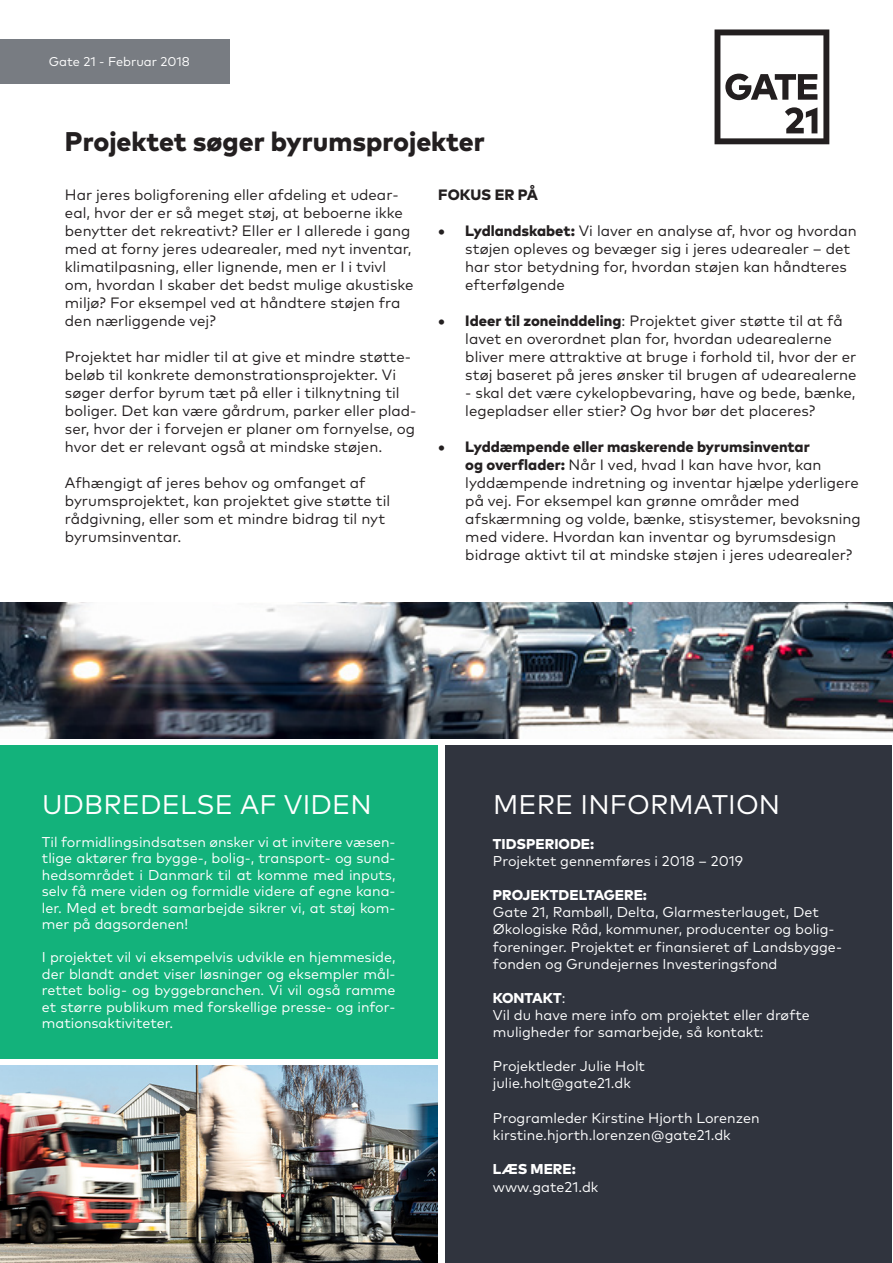
<style>
.page{position:relative;width:893px;height:1263px;background:#fff}
.page>*{position:absolute;margin:0;border:0;box-sizing:border-box;transform-origin:0 0}
.t1{font:27px "Mark Pro";letter-spacing:.005em;color:#fff}
.t2{font:800 27px "Mark Pro";color:#231f20}
.t3{font:15px/18px "Mark Pro";color:#231f20}
.t4{font:800 15px "Mark Pro";color:#231f20}
.t5{font:14.25px/16.5px "Mark Pro";color:#fff}
.Brød{font:12.75px "Mark Pro";color:#fff}
.s1{font-weight:800}
</style>
<div class="page">
<div style="left:445px;top:746px;width:446px;height:517px;background:#30343e"></div>
<div style="left:0;top:746px;width:437px;height:313px;background:#13b27b"></div>
<svg style="left:714px;top:29px;width:115px;height:115px"></svg>
<img style="left:0;top:603px;width:893px;height:135px">
<img style="left:0;top:1066px;width:437px;height:197px">
<div style="left:0;top:39px;width:229px;height:45px;background:#787c82"></div>
<p class="Brød" style="left:49px;top:52px;width:143px">Gate 21 - Februar 2018</p>
<p class="t2" style="left:65px;top:120px;width:421px">Projektet søger byrumsprojekter</p>
<p class="t3" style="left:65px;top:184px;width:350px">Har jeres boligforening eller afdeling et udear&shy;eal, hvor der er så meget støj, at beboerne ikke benytter det rekreativt? Eller er I allerede i gang med at forny jeres udearealer, med nyt inventar, klimatilpasning, eller lignende, men er I i tvivl om, hvordan I skaber det bedst mulige akustiske miljø? For eksempel ved at håndtere støjen fra den nærliggende vej?</p>
<p class="t3" style="left:65px;top:346px;width:353px">Projektet har midler til at give et mindre støtte&shy;beløb til konkrete demonstrationsprojekter. Vi søger derfor byrum tæt på eller i tilknytning til boliger. Det kan være gårdrum, parker eller plad&shy;ser, hvor der i forvejen er planer om fornyelse, og hvor det er relevant også at mindske støjen.</p>
<p class="t3" style="left:65px;top:472px;width:327px">Afhængigt af jeres behov og omfanget af byrumsprojektet, kan projektet give støtte til rådgivning, eller som et mindre bidrag til nyt byrumsinventar.</p>
<p class="t4" style="left:438px;top:183px;width:101px">FOKUS ER PÅ</p>
<p class="t3" style="left:465px;top:220px;width:393px;text-indent:-27px"><span class="s1">• Lydlandskabet:</span> Vi laver en analyse af, hvor og hvordan støjen opleves og bevæger sig i jeres udearealer – det har stor betydning for, hvordan støjen kan håndteres efterfølgende</p>
<p class="t3" style="left:465px;top:310px;width:393px;text-indent:-27px"><span class="s1">• Ideer til zoneinddeling</span>: Projektet giver støtte til at få lavet en overordnet plan for, hvordan udearealerne bliver mere attraktive at bruge i forhold til, hvor der er støj baseret på jeres ønsker til brugen af udearealerne</p>
<p class="t3" style="left:465px;top:382px;width:392px">- skal det være cykelopbevaring, have og bede, bænke, legepladser eller stier? Og hvor bør det placeres?</p>
<p class="t3" style="left:465px;top:436px;width:397px;text-indent:-27px"><span class="s1">• Lyddæmpende eller maskerende byrumsinventar<br>og overflader:</span> Når I ved, hvad I kan have hvor, kan lyddæmpende indretning og inventar hjælpe yderligere på vej. For eksempel kan grønne områder med afskærmning og volde, bænke, stisystemer, bevoksning med videre. Hvordan kan inventar og byrumsdesign bidrage aktivt til at mindske støjen i jeres udearealer?</p>
<p class="t1" style="left:42px;top:784px;width:331px">UDBREDELSE AF VIDEN</p>
<p class="t5" style="left:42px;top:832px;width:355px;text-align:justify">Til formidlingsindsatsen ønsker vi at invitere væsen&shy;tlige aktører fra bygge-, bolig-, transport- og sund&shy;hedsområdet i Danmark til at komme med inputs, selv få mere viden og formidle videre af egne kana&shy;ler. Med et bredt samarbejde sikrer vi, at støj kom&shy;mer på dagsordenen!</p>
<p class="t5" style="left:42px;top:948px;width:355px;text-align:justify">I projektet vil vi eksempelvis udvikle en hjemmeside, der blandt andet viser løsninger og eksempler mål&shy;rettet bolig- og byggebranchen. Vi vil også ramme et større publikum med forskellige presse- og infor&shy;mationsaktiviteter.</p>
<p class="t1" style="left:493px;top:784px;width:289px">MERE INFORMATION</p>
<p class="t5" style="left:493px;top:834px;width:252px;line-height:17.1px"><span class="s1">TIDSPERIODE:<br></span>Projektet gennemføres i 2018 – 2019</p>
<p class="t5" style="left:493px;top:885px;width:351px;line-height:17.1px"><span class="s1">PROJEKTDELTAGERE:<br></span>Gate 21, Rambøll, Delta, Glarmesterlauget, Det Økologiske Råd, kommuner, producenter og bolig&shy;foreninger. Projektet er finansieret af Landsbygge&shy;fonden og Grundejernes Investeringsfond</p>
<p class="t5" style="left:493px;top:988px;width:318px;line-height:17.1px"><span class="s1">KONTAKT</span>:<br>Vil du have mere info om projektet eller drøfte muligheder for samarbejde, så kontakt:</p>
<p class="t5" style="left:493px;top:1057px;width:154px">Projektleder Julie Holt</p>
<p class="t5" style="left:493px;top:1074px;width:139px">julie.holt@gate21.dk</p>
<p class="t5" style="left:493px;top:1108px;width:268px">Programleder Kirstine Hjorth Lorenzen</p>
<p class="t5" style="left:493px;top:1125px;width:239px">kirstine.hjorth.lorenzen@gate21.dk</p>
<p class="t5" style="left:493px;top:1159px;width:107px;line-height:18px"><span class="s1">LÆS MERE: </span>www.gate21.dk</p>
</div>
